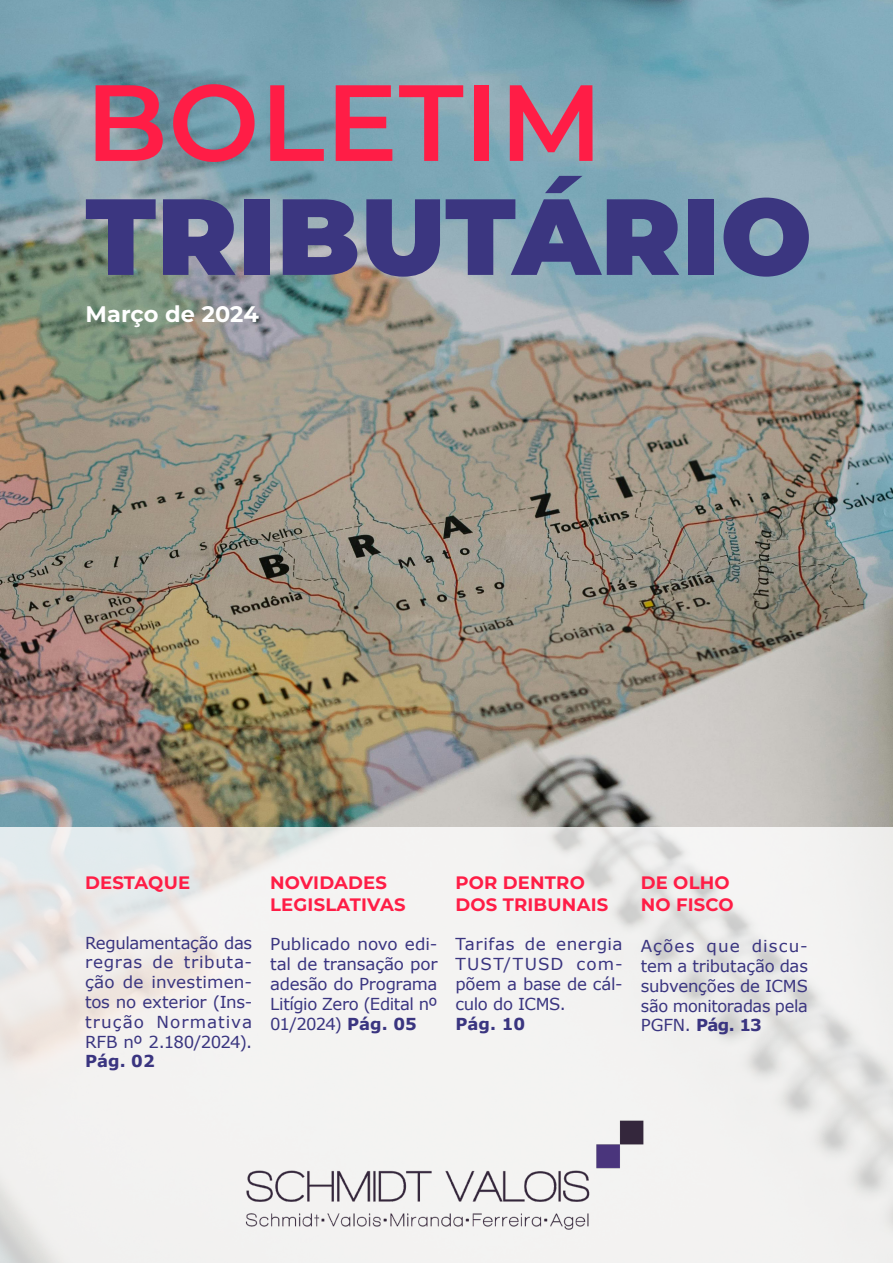
<style>
.page{position:relative;width:893px;height:1263px;background:#fff}
.page>*{position:absolute;margin:0;border:0;box-sizing:border-box;transform-origin:0 0}
.t1{font:900 108px "Montserrat";letter-spacing:.005em;color:#3b3680}
.t2{font:600 108px "Montserrat";letter-spacing:.005em;color:#ff1d46}
.t3{font:700 22.5px "Montserrat";color:#fff}
.titulo_capa{font:700 18px/21.6px "Montserrat";letter-spacing:.01em;color:#ff1d46}
.texto_capa{font:16.5px/19.8px "Verdana";letter-spacing:-.015em;color:#3a3580;text-align:justify}
.texto_capa-2{font:700 16.5px "Verdana";color:#3a3580}
.s1{font-weight:700}
</style>
<div class="page">
<img style="left:0;top:0;width:893px;height:827px">
<svg style="left:0;top:827px;width:893px;height:436px;fill:#f2f2f1"></svg>
<img style="left:233px;top:1108px;width:422px;height:136px">
<p class="t2" style="left:85px;top:46px;width:519px">BOLETIM</p>
<p class="t1" style="left:85px;top:155px;width:728px">TRIBUTÁRIO</p>
<p class="t3" style="left:85px;top:297px;width:175px">Março de 2024</p>
<p class="titulo_capa" style="left:85px;top:871px;width:107px">DESTAQUE</p>
<p class="texto_capa" style="left:85px;top:933px;width:169px">Regulamentação das regras de tributa&shy;ção de investimen&shy;tos no exterior (Ins&shy;trução Normativa RFB nº 2.180/2024).<br><span class="s1">Pág. 02</span></p>
<p class="titulo_capa" style="left:270px;top:871px;width:137px">NOVIDADES<br>LEGISLATIVAS</p>
<p class="texto_capa" style="left:270px;top:935px;width:169px">Publicado novo edi&shy;tal de transação por adesão do Programa Litígio Zero (Edital nº 01/2024) <span class="s1">Pág. 05</span></p>
<p class="titulo_capa" style="left:455px;top:871px;width:154px">POR DENTRO<br>DOS TRIBUNAIS</p>
<p class="texto_capa" style="left:455px;top:935px;width:169px">Tarifas de energia TUST/TUSD com&shy;põem a base de cál&shy;culo do ICMS.</p>
<p class="texto_capa-2" style="left:455px;top:1012px;width:71px">Pág. 10</p>
<p class="titulo_capa" style="left:641px;top:871px;width:95px">DE OLHO<br>NO FISCO</p>
<p class="texto_capa" style="left:641px;top:936px;width:169px">Ações que discu&shy;tem a tributação das subvenções de ICMS são monitoradas pela PGFN. <span class="s1">Pág. 13</span></p>
</div>
